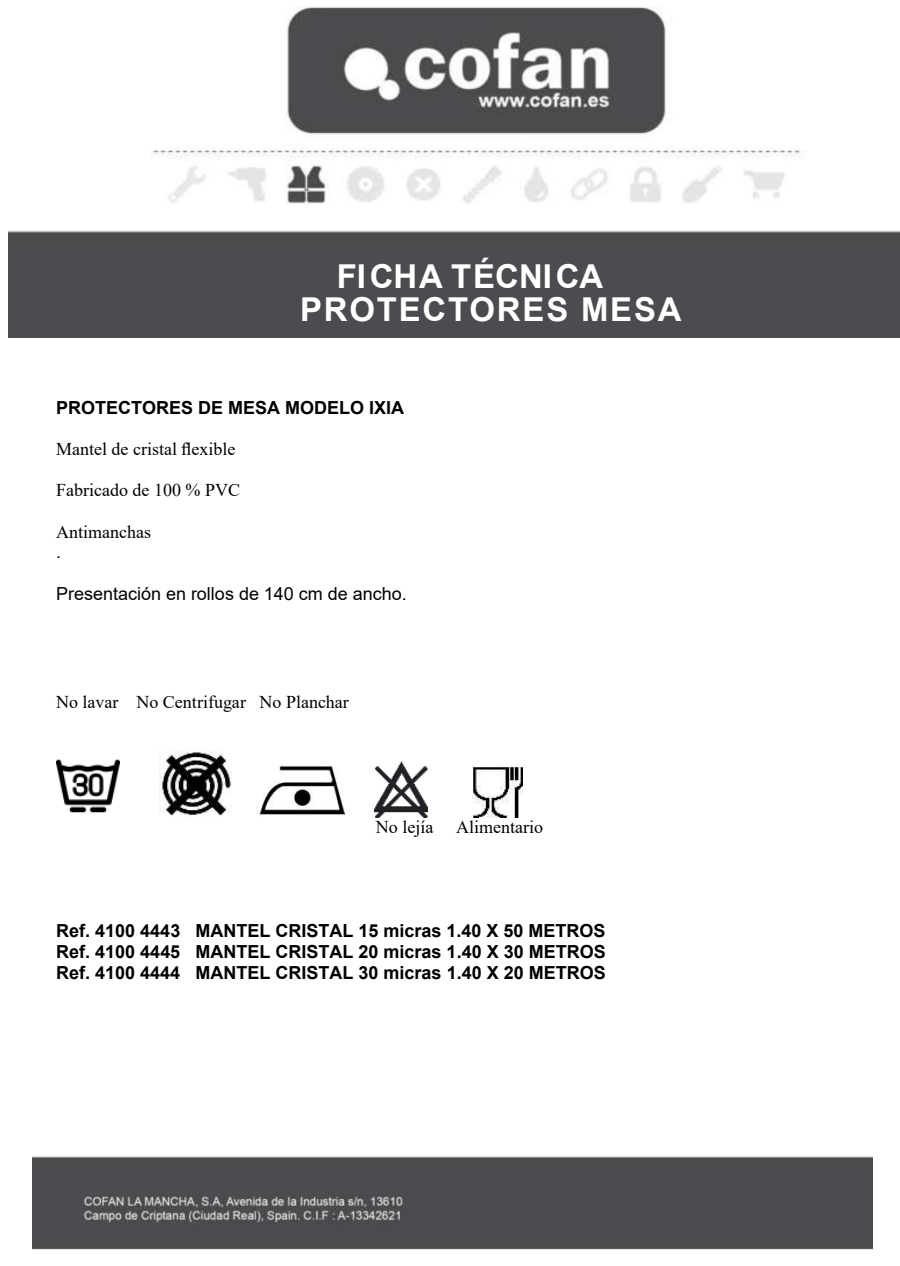
<style>
.page{position:relative;width:900px;height:1266px;background:#fff}
.page>*{position:absolute;margin:0;border:0;box-sizing:border-box;transform-origin:0 0}
.t1{font:700 33px/33px "Arial";letter-spacing:.055em;color:#fff}
.t2{font:700 18px/20.7px "Arial";color:#000;text-align:justify}
.t3{font:18px "Times New Roman";color:#000}
.t4{font:18px "Arial";color:#000}
</style>
<div class="page">
<img style="left:9px;top:7px;width:891px;height:330px">
<img style="left:33px;top:1156px;width:840px;height:94px">
<img style="left:56px;top:759px;width:63px;height:54px">
<img style="left:159px;top:750px;width:72px;height:66px">
<img style="left:257px;top:763px;width:88px;height:52px">
<img style="left:375px;top:761px;width:52px;height:56px">
<img style="left:472px;top:767px;width:51px;height:50px">
<h1 class="t1" style="left:300px;top:263px;width:383px;text-indent:37px">FICHA TÉCNICA<br>PROTECTORES MESA</h1>
<p class="t2" style="left:56px;top:399px;width:350px">PROTECTORES DE MESA MODELO IXIA</p>
<p class="t3" style="left:56px;top:443px;width:181px">Mantel de cristal flexible</p>
<p class="t3" style="left:56px;top:484px;width:185px">Fabricado de 100 % PVC</p>
<p class="t3" style="left:56px;top:525px;width:96px">Antimanchas</p>
<p class="t4" style="left:56px;top:545px;width:7px">.</p>
<p class="t4" style="left:56px;top:587px;width:352px">Presentación en rollos de 140 cm de ancho.</p>
<p class="t3" style="left:56px;top:696px;width:294px">No lavar No Centrifugar No Planchar</p>
<p class="t3" style="left:376px;top:821px;width:59px">No lejía</p>
<p class="t3" style="left:456px;top:821px;width:88px">Alimentario</p>
<p class="t2" style="left:56px;top:922px;width:551px">Ref. 4100 4443 MANTEL CRISTAL 15 micras 1.40 X 50 METROS Ref. 4100 4445 MANTEL CRISTAL 20 micras 1.40 X 30 METROS Ref. 4100 4444 MANTEL CRISTAL 30 micras 1.40 X 20 METROS</p>
</div>
